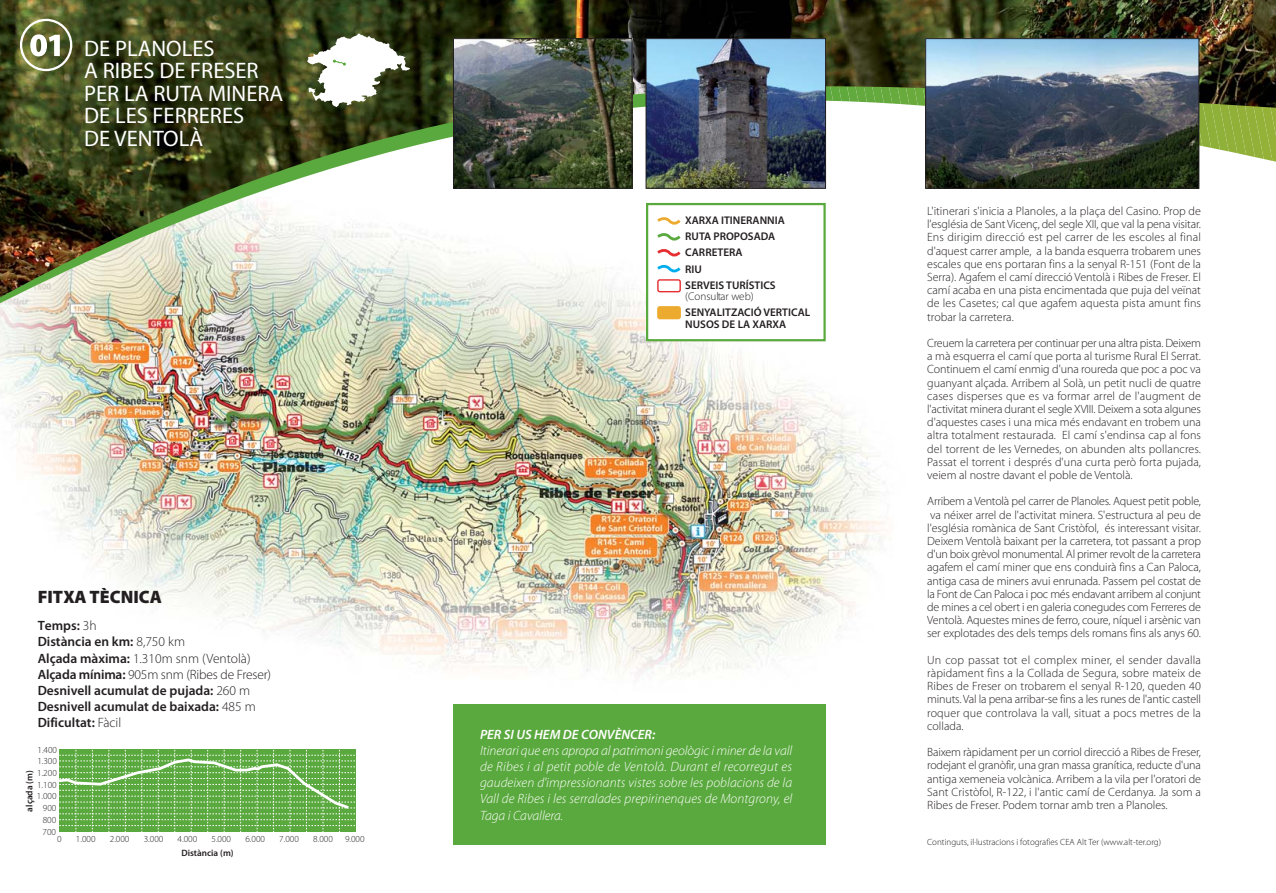
<style>
.page{position:relative;width:1276px;height:893px;background:#fff}
.page>*{position:absolute;margin:0;border:0;box-sizing:border-box;transform-origin:0 0}
.t1{font:22.5px/22.5px "Myriad Pro";color:#fff}
.t2{font:900 18px "Myriad Pro";color:#231f20}
.t3{font:italic 300 13.5px/16.2px "Myriad Pro";letter-spacing:.005em;color:#fff;text-align:justify}
.t4{font:600 13.5px/16.2px "Myriad Pro";color:#231f20}
.t5{font:italic 600 13.5px "Myriad Pro";color:#fff}
.t6{font:300 12px/13.2px "Myriad Pro";color:#231f20;text-align:justify}
.t7{font:600 11.1px/16.2px "Myriad Pro";color:#231f20}
.t8{font:300 11.1px "Myriad Pro";color:#231f20}
.t9{font:300 9.3px "Myriad Pro";color:#231f20}
.t10{font:600 9.3px "Myriad Pro";color:#231f20}
.t11{font:300 9px "Myriad Pro";color:#231f20}
.s1{font-weight:300}
</style>
<div class="page">
<img style="left:0;top:0;width:1276px;height:845px">
<img style="left:927px;top:40px;width:270px;height:147px">
<div style="left:925px;top:38px;width:274px;height:151px;border:1px solid #231f20"></div>
<img style="left:455px;top:40px;width:175px;height:147px">
<div style="left:453px;top:38px;width:179px;height:151px;border:1px solid #231f20"></div>
<img style="left:647px;top:40px;width:177px;height:147px">
<div style="left:645px;top:38px;width:181px;height:151px;border:1px solid #231f20"></div>
<div style="left:20px;top:19px;width:52px;height:52px;border:2px solid #fff;border-radius:50%"></div>
<svg style="left:30px;top:34px;width:30px;height:22px"></svg>
<div style="left:646px;top:203px;width:179px;height:138px;background:#fff;border:2px solid #5aa93e"></div>
<div style="left:657px;top:306px;width:24px;height:13px;background:#ecab2f;border:1px solid #ecab2f;border-radius:2px"></div>
<div style="left:657px;top:279px;width:24px;height:13px;background:#fff;border:1px solid #e72e32;border-radius:2px"></div>
<svg style="left:657px;top:217px;width:24px;height:56px"></svg>
<div style="left:453px;top:704px;width:372px;height:141px;background:#5aa93e"></div>
<svg style="left:56px;top:750px;width:301px;height:82px;background:#6cb254"></svg>
<svg style="left:307px;top:33px;width:103px;height:74px"></svg>
<h1 class="t1" style="left:84px;top:38px;width:201px">DE PLANOLES<br>A RIBES DE FRESER<br>PER LA RUTA MINERA<br>DE LES FERRERES<br>DE VENTOLÀ</h1>
<h2 class="t2" style="left:38px;top:590px;width:126px">FITXA TÈCNICA</h2>
<p class="t4" style="left:38px;top:618px;width:235px">Temps: <span class="s1">3h<br></span>Distància en km: <span class="s1">8,750 km<br></span>Alçada màxima: <span class="s1">1.310m snm (Ventolà)<br></span>Alçada mínima: <span class="s1">905m snm (Ribes de Freser)<br></span>Desnivell acumulat de pujada: <span class="s1">260 m<br></span>Desnivell acumulat de baixada: <span class="s1">485 m<br></span>Dificultat: <span class="s1">Fàcil</span></p>
<p class="t9" style="left:37px;top:746px;width:21px">1.400</p>
<p class="t9" style="left:37px;top:758px;width:21px">1.300</p>
<p class="t9" style="left:37px;top:769px;width:21px">1.200</p>
<p class="t10" style="left:26px;top:811px;width:43px;rotate:-90deg">alçada (m)</p>
<p class="t9" style="left:37px;top:781px;width:21px">1.100</p>
<p class="t9" style="left:37px;top:793px;width:21px">1.000</p>
<p class="t9" style="left:43px;top:804px;width:15px">900</p>
<p class="t9" style="left:43px;top:816px;width:15px">800</p>
<p class="t9" style="left:43px;top:828px;width:15px">700</p>
<p class="t9" style="left:57px;top:835px;width:6px">0</p>
<p class="t9" style="left:76px;top:835px;width:21px">1.000</p>
<p class="t9" style="left:110px;top:835px;width:21px">2.000</p>
<p class="t9" style="left:144px;top:835px;width:21px">3.000</p>
<p class="t9" style="left:178px;top:835px;width:21px">4.000</p>
<p class="t9" style="left:211px;top:835px;width:21px">5.000</p>
<p class="t9" style="left:245px;top:835px;width:21px">6.000</p>
<p class="t9" style="left:279px;top:835px;width:21px">7.000</p>
<p class="t9" style="left:313px;top:835px;width:21px">8.000</p>
<p class="t9" style="left:345px;top:835px;width:21px">9.000</p>
<p class="t10" style="left:181px;top:849px;width:54px">Distància (m)</p>
<p class="t7" style="left:685px;top:213px;width:101px">XARXA ITINERANNIA<br>RUTA PROPOSADA<br>CARRETERA<br>RIU<br>SERVEIS TURÍSTICS</p>
<p class="t8" style="left:685px;top:292px;width:70px">(Consultar web)</p>
<p class="t7" style="left:685px;top:308px;width:127px;line-height:11.1px">SENYALITZACIÓ VERTICAL<br>NUSOS DE LA XARXA</p>
<p class="t5" style="left:480px;top:729px;width:177px">PER SI US HEM DE CONVÈNCER:</p>
<p class="t3" style="left:480px;top:743px;width:314px">Itinerari que ens apropa al patrimoni geològic i miner de la vall de Ribes i al petit poble de Ventolà. Durant el recorregut es gaudeixen d'impressionants vistes sobre les poblacions de la Vall de Ribes i les serralades prepirinenques de Montgrony, el Taga i Cavallera.</p>
<p class="t6" style="left:927px;top:205px;width:275px">L'itinerari s'inicia a Planoles, a la plaça del Casino. Prop de l'església de Sant Vicenç, del segle XII, que val la pena visitar.<br>Ens dirigim direcció est pel carrer de les escoles al final d'aquest carrer ample, a la banda esquerra trobarem unes escales que ens portaran fins a la senyal R-151 (Font de la Serra). Agafem el camí direcció Ventolà i Ribes de Freser. El camí acaba en una pista encimentada que puja del veïnat de les Casetes; cal que agafem aquesta pista amunt fins trobar la carretera.</p>
<p class="t6" style="left:927px;top:337px;width:275px">Creuem la carretera per continuar per una altra pista. Deixem a mà esquerra el camí que porta al turisme Rural El Serrat.<br>Continuem el camí enmig d'una roureda que poc a poc va guanyant alçada. Arribem al Solà, un petit nucli de quatre cases disperses que es va formar arrel de l'augment de l'activitat minera durant el segle XVIII. Deixem a sota algunes d'aquestes cases i una mica més endavant en trobem una altra totalment restaurada. El camí s'endinsa cap al fons del torrent de les Vernedes, on abunden alts pollancres.<br>Passat el torrent i després d'una curta però forta pujada, veiem al nostre davant el poble de Ventolà.</p>
<p class="t6" style="left:927px;top:496px;width:275px">Arribem a Ventolà pel carrer de Planoles. Aquest petit poble, va néixer arrel de l'activitat minera. S'estructura al peu de l'església romànica de Sant Cristòfol, és interessant visitar.<br>Deixem Ventolà baixant per la carretera, tot passant a prop d'un boix grèvol monumental. Al primer revolt de la carretera agafem el camí miner que ens conduirà fins a Can Paloca, antiga casa de miners avui enrunada. Passem pel costat de la Font de Can Paloca i poc més endavant arribem al conjunt de mines a cel obert i en galeria conegudes com Ferreres de Ventolà. Aquestes mines de ferro, coure, níquel i arsènic van ser explotades des dels temps dels romans fins als anys 60.</p>
<p class="t6" style="left:927px;top:654px;width:275px">Un cop passat tot el complex miner, el sender davalla ràpidament fins a la Collada de Segura, sobre mateix de Ribes de Freser on trobarem el senyal R-120, queden 40 minuts. Val la pena arribar-se fins a les runes de l'antic castell roquer que controlava la vall, situat a pocs metres de la collada.</p>
<p class="t6" style="left:927px;top:746px;width:275px">Baixem ràpidament per un corriol direcció a Ribes de Freser, rodejant el granòfir, una gran massa granítica, reducte d'una antiga xemeneia volcànica. Arribem a la vila per l'oratori de Sant Cristòfol, R-122, i l'antic camí de Cerdanya. Ja som a Ribes de Freser. Podem tornar amb tren a Planoles.</p>
<p class="t11" style="left:927px;top:839px;width:235px">Continguts, il·lustracions i fotografies CEA Alt Ter (www.alt-ter.org)</p>
</div>
